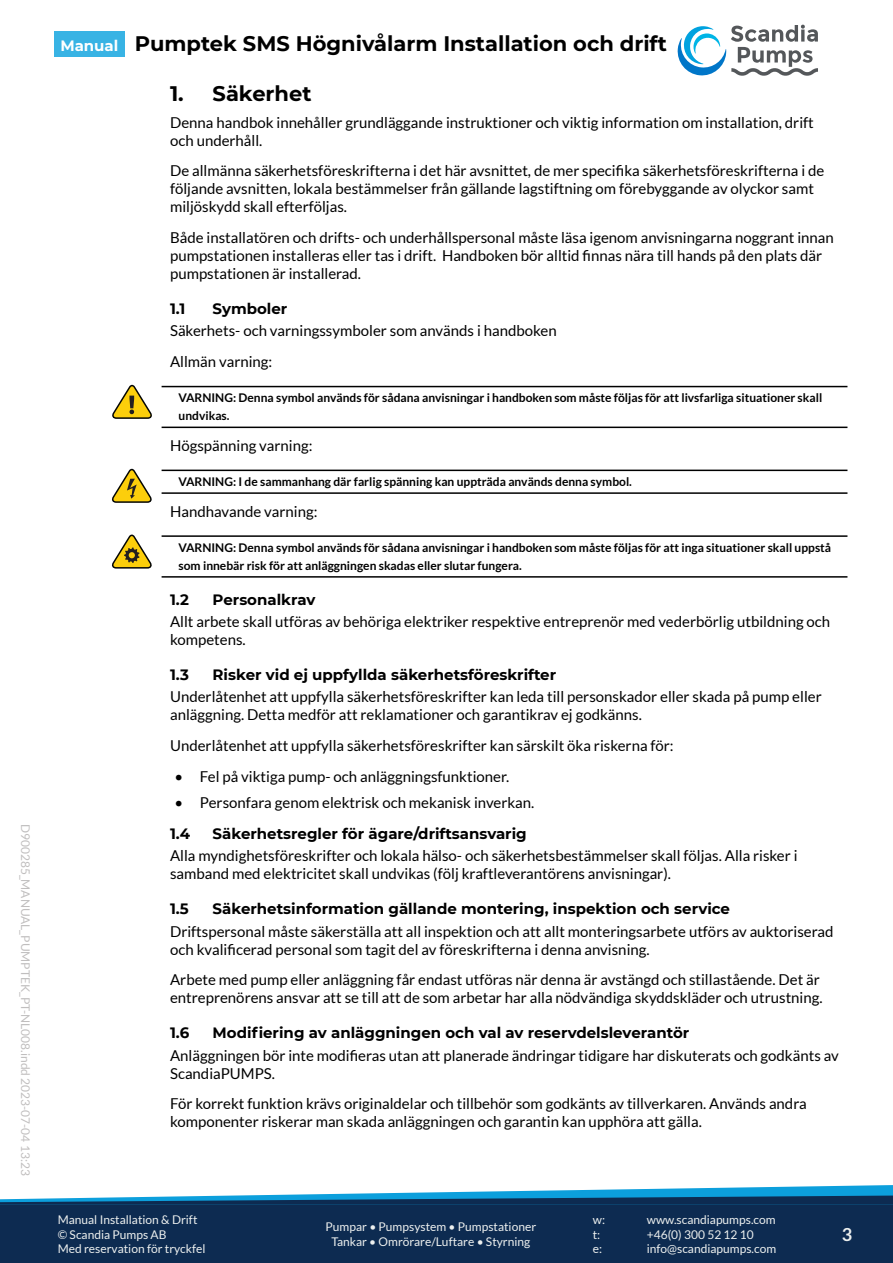
<style>
.page{position:relative;width:893px;height:1263px;background:#fff}
.page>*{position:absolute;margin:0;border:0;box-sizing:border-box;transform-origin:0 0}
.t1{font:700 21px "Montserrat";color:#000}
.t2{font:700 18px "Lato";color:#edf0ef}
.content-m{font:15px/18px "Lato";color:#000}
.t3{font:700 15px "Montserrat";color:#000}
.t4{font:700 15px "Montserrat";color:#fff}
.t5{font:700 12px/18px "Lato";color:#000}
.t6{font:12px/14.4px "Lato";color:#edf0ef}
.t7{font:12px "Lato";color:#c0bebe}
</style>
<div class="page">
<svg style="left:677px;top:25px;width:141px;height:51px"></svg>
<div style="left:0;top:1203px;width:893px;height:60px;background:#0d2b51"></div>
<svg style="left:0;top:1185px;width:893px;height:20px"></svg>
<div style="left:54px;top:32px;width:71px;height:25px;background:#38b3e4"></div>
<hr style="left:162px;top:386px;width:685px;height:1px;background:#000">
<hr style="left:162px;top:427px;width:685px;height:1px;background:#000">
<hr style="left:162px;top:470px;width:685px;height:1px;background:#000">
<hr style="left:162px;top:492px;width:685px;height:2px;background:#000">
<hr style="left:162px;top:535px;width:685px;height:2px;background:#000">
<hr style="left:162px;top:576px;width:685px;height:2px;background:#000">
<svg style="left:112px;top:385px;width:40px;height:34px"></svg>
<svg style="left:112px;top:469px;width:40px;height:34px"></svg>
<svg style="left:112px;top:535px;width:40px;height:34px"></svg>
<p class="t7" style="left:32px;top:824px;width:353px;rotate:90deg">D900285_MANUAL_PUMPTEK_PT-NL008.indd 2023-07-04 13:23</p>
<p class="t4" style="left:60px;top:35px;width:60px">Manual</p>
<h1 class="t1" style="left:135px;top:29px;width:534px">Pumptek SMS Högnivålarm Installation och drift</h1>
<p class="t1" style="left:170px;top:79px;width:143px">1. Säkerhet</p>
<p class="content-m" style="left:170px;top:113px;width:645px">Denna handbok innehåller grundläggande instruktioner och viktig information om installation, drift och underhåll.</p>
<p class="content-m" style="left:170px;top:162px;width:656px">De allmänna säkerhetsföreskrifterna i det här avsnittet, de mer specifika säkerhetsföreskrifterna i de följande avsnitten, lokala bestämmelser från gällande lagstiftning om förebyggande av olyckor samt miljöskydd skall efterföljas.</p>
<p class="content-m" style="left:170px;top:229px;width:665px">Både installatören och drifts- och underhållspersonal måste läsa igenom anvisningarna noggrant innan pumpstationen installeras eller tas i drift. Handboken bör alltid finnas nära till hands på den plats där pumpstationen är installerad.</p>
<p class="t3" style="left:170px;top:298px;width:17px">1.1</p>
<p class="t3" style="left:213px;top:298px;width:76px">Symboler</p>
<p class="content-m" style="left:170px;top:322px;width:388px">Säkerhets- och varningssymboler som används i handboken</p>
<p class="content-m" style="left:170px;top:353px;width:104px">Allmän varning:</p>
<p class="t5" style="left:179px;top:389px;width:645px">VARNING: Denna symbol används för sådana anvisningar i handboken som måste följas för att livsfarliga situationer skall undvikas.</p>
<p class="content-m" style="left:170px;top:436px;width:144px">Högspänning varning:</p>
<p class="t5" style="left:179px;top:472px;width:455px">VARNING: I de sammanhang där farlig spänning kan uppträda används denna symbol.</p>
<p class="content-m" style="left:170px;top:502px;width:149px">Handhavande varning:</p>
<p class="t5" style="left:179px;top:538px;width:654px">VARNING: Denna symbol används för sådana anvisningar i handboken som måste följas för att inga situationer skall uppstå som innebär risk för att anläggningen skadas eller slutar fungera.</p>
<p class="t3" style="left:170px;top:589px;width:20px">1.2</p>
<p class="t3" style="left:213px;top:589px;width:104px">Personalkrav</p>
<p class="content-m" style="left:170px;top:612px;width:662px">Allt arbete skall utföras av behöriga elektriker respektive entreprenör med vederbörlig utbildning och kompetens.</p>
<p class="t3" style="left:170px;top:664px;width:20px">1.3</p>
<p class="t3" style="left:213px;top:664px;width:345px">Risker vid ej uppfyllda säkerhetsföreskrifter</p>
<p class="content-m" style="left:170px;top:688px;width:653px">Underlåtenhet att uppfylla säkerhetsföreskrifter kan leda till personskador eller skada på pump eller anläggning. Detta medför att reklamationer och garantikrav ej godkänns.</p>
<p class="content-m" style="left:170px;top:736px;width:505px">Underlåtenhet att uppfylla säkerhetsföreskrifter kan särskilt öka riskerna för:</p>
<p class="content-m" style="left:174px;top:767px;width:336px">• Fel på viktiga pump- och anläggningsfunktioner.</p>
<p class="content-m" style="left:174px;top:794px;width:362px">• Personfara genom elektrisk och mekanisk inverkan.</p>
<p class="t3" style="left:170px;top:823px;width:22px">1.4</p>
<p class="t3" style="left:213px;top:823px;width:316px">Säkerhetsregler för ägare/driftsansvarig</p>
<p class="content-m" style="left:170px;top:847px;width:629px">Alla myndighetsföreskrifter och lokala hälso- och säkerhetsbestämmelser skall följas. Alla risker i samband med elektricitet skall undvikas (följ kraftleverantörens anvisningar).</p>
<p class="t3" style="left:170px;top:898px;width:20px">1.5</p>
<p class="t3" style="left:213px;top:898px;width:519px">Säkerhetsinformation gällande montering, inspektion och service</p>
<p class="content-m" style="left:170px;top:922px;width:665px">Driftspersonal måste säkerställa att all inspektion och att allt monteringsarbete utförs av auktoriserad och kvalificerad personal som tagit del av föreskrifterna i denna anvisning.</p>
<p class="content-m" style="left:170px;top:971px;width:654px">Arbete med pump eller anläggning får endast utföras när denna är avstängd och stillastående. Det är entreprenörens ansvar att se till att de som arbetar har alla nödvändiga skyddskläder och utrustning.</p>
<p class="t3" style="left:170px;top:1022px;width:21px">1.6</p>
<p class="t3" style="left:213px;top:1022px;width:478px">Modifiering av anläggningen och val av reservdelsleverantör</p>
<p class="content-m" style="left:170px;top:1046px;width:670px">Anläggningen bör inte modifieras utan att planerade ändringar tidigare har diskuterats och godkänts av<br>ScandiaPUMPS.</p>
<p class="content-m" style="left:170px;top:1095px;width:638px">För korrekt funktion krävs originaldelar och tillbehör som godkänts av tillverkaren. Används andra komponenter riskerar man skada anläggningen och garantin kan upphöra att gälla.</p>
<p class="t6" style="left:58px;top:1213px;width:149px">Manual Installation &amp; Drift © Scandia Pumps AB<br>Med reservation för tryckfel</p>
<p class="t6" style="left:326px;top:1220px;width:212px;text-align:center">Pumpar • Pumpsystem • Pumpstationer<br>Tankar • Omrörare/Luftare • Styrning</p>
<p class="t6" style="left:593px;top:1213px;width:14px">w:</p>
<p class="t6" style="left:647px;top:1213px;width:130px">www.scandiapumps.com</p>
<p class="t6" style="left:593px;top:1227px;width:9px">t:</p>
<p class="t6" style="left:647px;top:1227px;width:108px">+46(0) 300 52 12 10</p>
<p class="t6" style="left:593px;top:1241px;width:11px">e:</p>
<p class="t6" style="left:647px;top:1241px;width:131px">info@scandiapumps.com</p>
<p class="t2" style="left:842px;top:1224px;width:12px">3</p>
</div>
